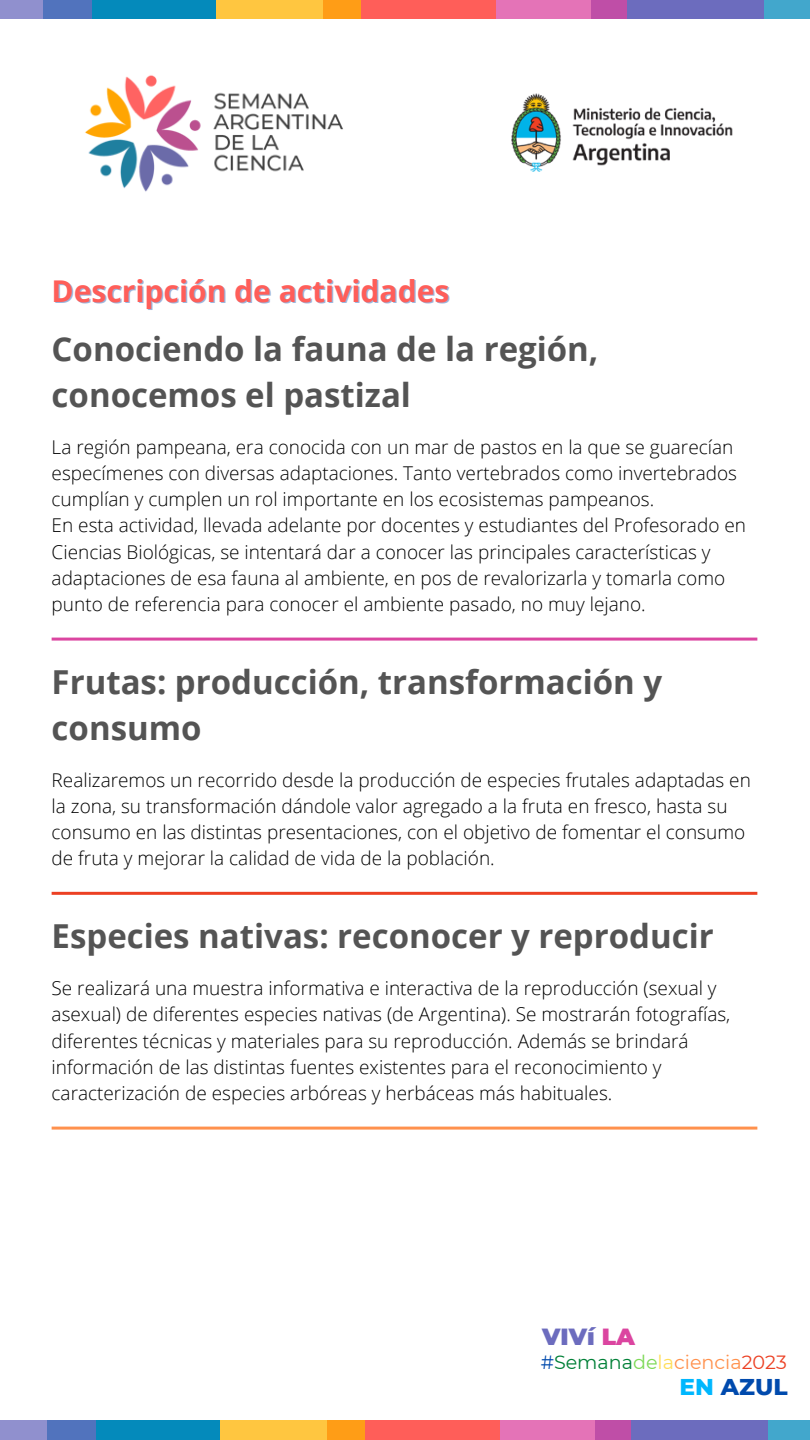
<style>
.page{position:relative;width:810px;height:1440px;background:#fff}
.page>*{position:absolute;margin:0;border:0;box-sizing:border-box;transform-origin:0 0}
.t1{font:700 33px/45.8px "Open Sans";color:#545454}
.t2{font:700 30px "Open Sans";color:#ff5e59}
.t3{font:900 23.3px "Montserrat";color:#6c6cbe}
.t4{font:800 23.3px "Montserrat";color:#004aad}
.t5{font:19.1px "Montserrat";color:#ff914d}
.t6{font:300 19px/26.2px "Open Sans";color:#000}
.s1{color:#db45a0}
.s2{color:#004aad}
.s3{color:#008037}
.s4{color:#7ed957}
.s5{color:#ffde59}
.s6{color:#ec4023}
.s7{color:#00b7fe}
</style>
<div class="page">
<div style="left:738px;top:0;width:72px;height:20px;background:#42a7cc"></div>
<div style="left:591px;top:0;width:172px;height:20px;background:#6c6cbe"></div>
<svg style="left:496px;top:0;width:131px;height:20px;background:#db70b6"></svg>
<div style="left:323px;top:0;width:173px;height:20px;background:#ff5e59"></div>
<svg style="left:216px;top:0;width:145px;height:20px;background:#ffbe3f"></svg>
<div style="left:44px;top:0;width:172px;height:20px;background:#048abb"></div>
<svg style="left:0;top:0;width:92px;height:20px;background:#7586c7"></svg>
<div style="left:742px;top:1420px;width:68px;height:20px;background:#42a7cc"></div>
<div style="left:595px;top:1420px;width:172px;height:20px;background:#6c6cbe"></div>
<svg style="left:500px;top:1421px;width:131px;height:19px;background:#d968b2"></svg>
<div style="left:327px;top:1421px;width:173px;height:19px;background:#ff5e59"></div>
<svg style="left:220px;top:1420px;width:145px;height:20px;background:#ffbb34"></svg>
<div style="left:48px;top:1420px;width:172px;height:20px;background:#048abb"></div>
<svg style="left:0;top:1420px;width:96px;height:20px;background:#6f81c5"></svg>
<img style="left:85px;top:75px;width:258px;height:117px">
<img style="left:511px;top:93px;width:222px;height:79px">
<hr style="left:52px;top:638px;width:705px;height:3px;background:#db45a0">
<hr style="left:52px;top:892px;width:705px;height:3px;background:#ec4023">
<hr style="left:52px;top:1127px;width:705px;height:3px;background:#ff914d">
<p class="t2" style="left:52px;top:270px;width:399px">Descripción de actividades</p>
<p class="t1" style="left:52px;top:326px;width:548px">Conociendo la fauna de la región, conocemos el pastizal</p>
<p class="t6" style="left:52px;top:433px;width:687px">La región pampeana, era conocida con un mar de pastos en la que se guarecían especímenes con diversas adaptaciones. Tanto vertebrados como invertebrados cumplían y cumplen un rol importante en los ecosistemas pampeanos.</p>
<p class="t6" style="left:52px;top:512px;width:696px">En esta actividad, llevada adelante por docentes y estudiantes del Profesorado en Ciencias Biológicas, se intentará dar a conocer las principales características y adaptaciones de esa fauna al ambiente, en pos de revalorizarla y tomarla como punto de referencia para conocer el ambiente pasado, no muy lejano.</p>
<p class="t1" style="left:52px;top:659px;width:612px">Frutas: producción, transformación y consumo</p>
<p class="t6" style="left:52px;top:766px;width:701px">Realizaremos un recorrido desde la producción de especies frutales adaptadas en la zona, su transformación dándole valor agregado a la fruta en fresco, hasta su consumo en las distintas presentaciones, con el objetivo de fomentar el consumo de fruta y mejorar la calidad de vida de la población.</p>
<p class="t1" style="left:52px;top:913px;width:664px">Especies nativas: reconocer y reproducir</p>
<p class="t6" style="left:52px;top:975px;width:680px">Se realizará una muestra informativa e interactiva de la reproducción (sexual y asexual) de diferentes especies nativas (de Argentina). Se mostrarán fotografías, diferentes técnicas y materiales para su reproducción. Además se brindará información de las distintas fuentes existentes para el reconocimiento y caracterización de especies arbóreas y herbáceas más habituales.</p>
<p class="t3" style="left:542px;top:1322px;width:94px">VIVí <span class="s1">LA</span></p>
<p class="t5" style="left:541px;top:1350px;width:248px"><span class="s2">#</span><span class="s3">Semana</span><span class="s4">de</span><span class="s5">la</span>ciencia<span class="s6">2023</span></p>
<p class="t4" style="left:680px;top:1373px;width:110px"><span class="s7">EN</span> AZUL</p>
</div>
